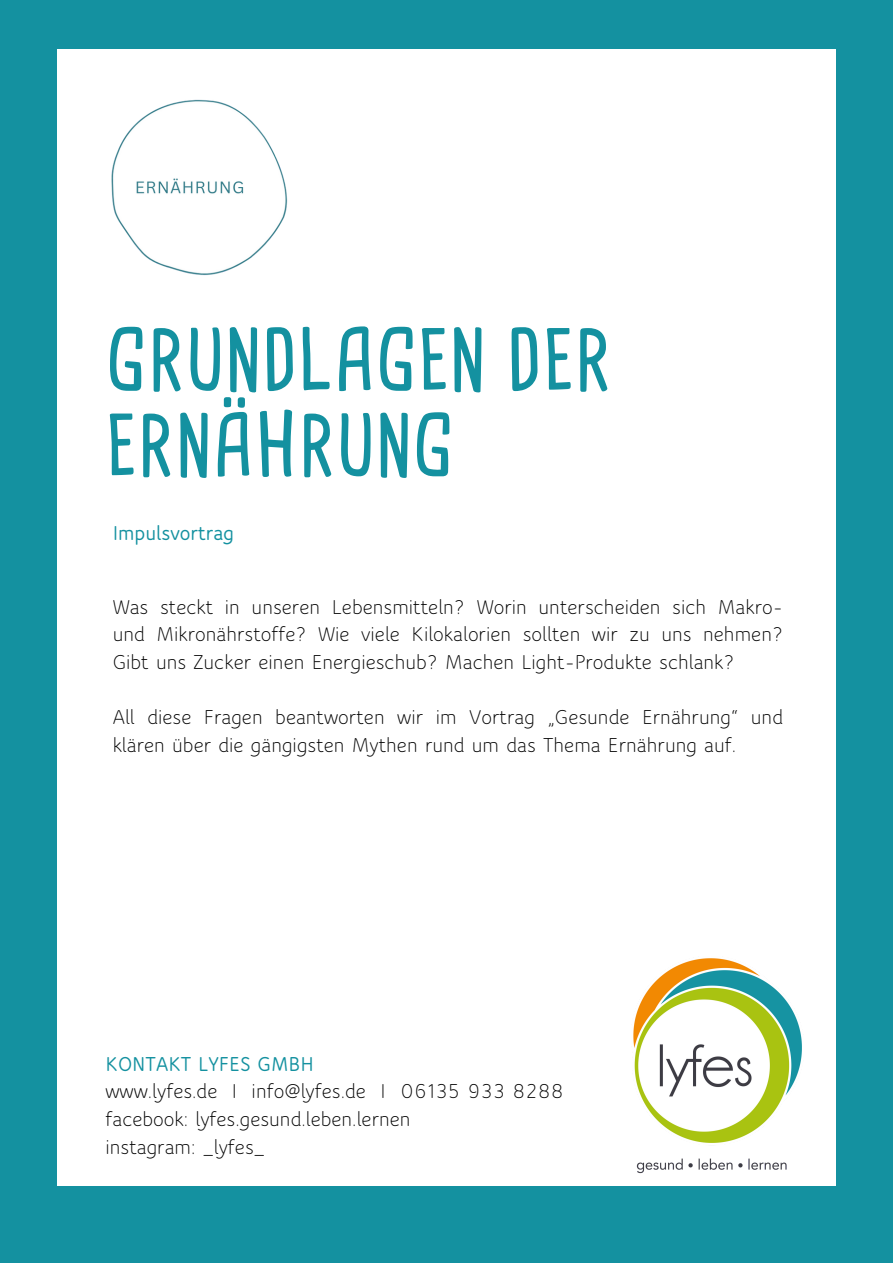
<style>
.page{position:relative;width:893px;height:1263px;background:#1491a0}
.page>*{position:absolute;margin:0;border:0;box-sizing:border-box;transform-origin:0 0}
.t1{font:700 81.75px/85.5px "Cardenio Modern";color:#1491a0}
.t2{font:21.75px/27.6px "Speak Pro";color:#000;text-align:justify}
.t3{font:700 21.75px "Speak Pro";color:#1491a0}
</style>
<div class="page">
<div style="left:57px;top:49px;width:779px;height:1137px;background:#fff"></div>
<img style="left:633px;top:958px;width:169px;height:215px">
<img style="left:111px;top:99px;width:177px;height:177px">
<p class="t1" style="left:105px;top:318px;width:508px">GRUNDLAGEN DER<br>ERNÄHRUNG</p>
<h1 class="t3" style="left:113px;top:523px;width:123px">Impulsvortrag</h1>
<p class="t2" style="left:113px;top:594px;width:672px">Was steckt in unseren Lebensmitteln? Worin unterscheiden sich Makro&shy;und Mikronährstoffe? Wie viele Kilokalorien sollten wir zu uns nehmen?<br>Gibt uns Zucker einen Energieschub? Machen Light-Produkte schlank?</p>
<p class="t2" style="left:113px;top:704px;width:672px">All diese Fragen beantworten wir im Vortrag „Gesunde Ernährung“ und klären über die gängigsten Mythen rund um das Thema Ernährung auf.</p>
<p class="t3" style="left:105px;top:1054px;width:210px">KONTAKT LYFES GMBH</p>
<p class="t2" style="left:105px;top:1079px;width:459px">www.lyfes.de I info@lyfes.de I 06135 933 8288</p>
<h2 class="t2" style="left:105px;top:1106px;width:307px">facebook: lyfes.gesund.leben.lernen</h2>
<p class="t2" style="left:105px;top:1134px;width:161px">instagram: _lyfes_</p>
</div>
